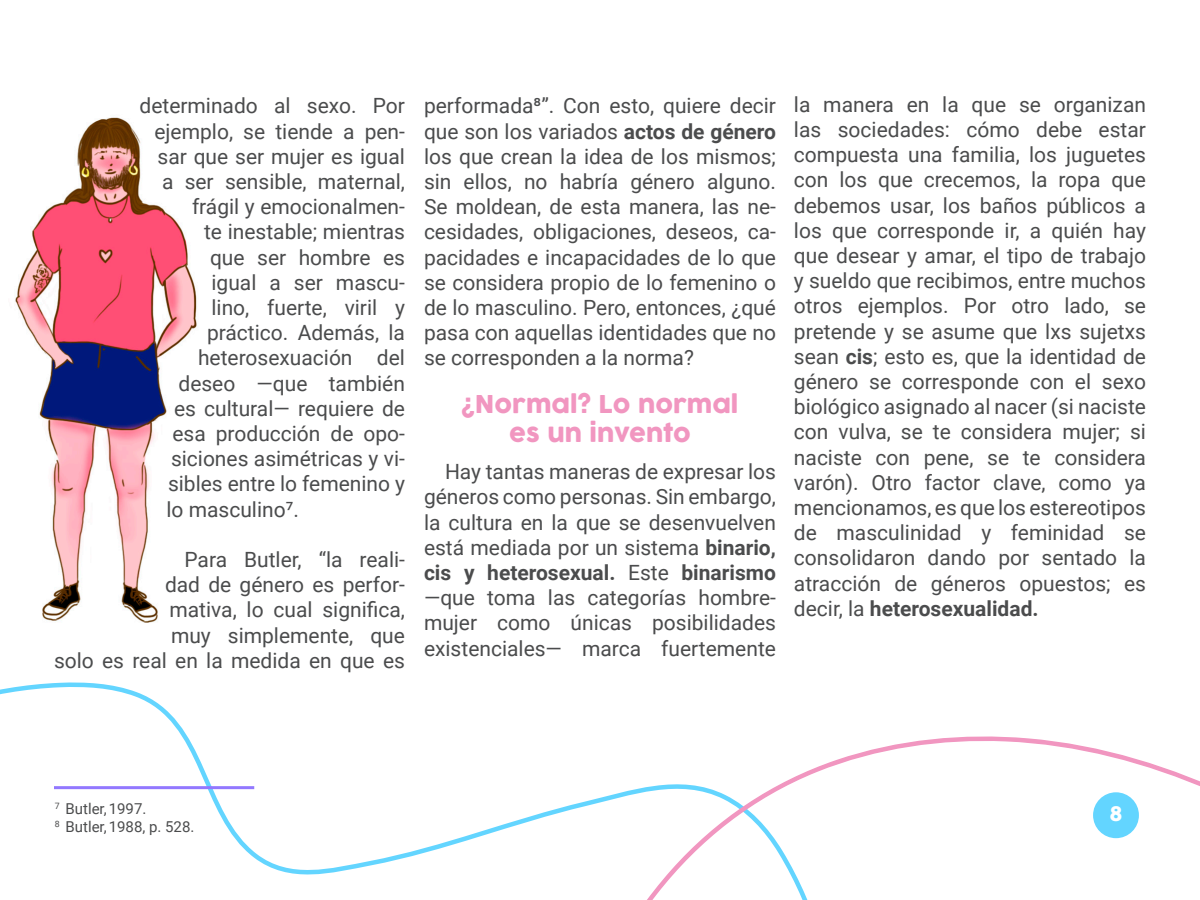
<style>
.page{position:relative;width:1200px;height:900px;background:#fff}
.page>*{position:absolute;margin:0;border:0;box-sizing:border-box;transform-origin:0 0}
.t1{font:24px "Cocogoose";color:#f196c0}
.t2{font:21px/25.2px "Roboto";color:#4b4c4d;text-align:justify}
.t3{font:21px "Chunk Five";color:#fff}
.t4{font:15px "Roboto";color:#4b4c4d}
.s1{font-weight:700}
</style>
<div class="page">
<img style="left:15px;top:117px;width:182px;height:506px">
<svg style="left:0;top:682px;width:556px;height:193px"></svg>
<hr style="left:54px;top:786px;width:200px;height:3px;background:#9278ff">
<svg style="left:556px;top:736px;width:644px;height:164px"></svg>
<p class="t2" style="left:140px;top:92px;width:267px">determinado al sexo. Por</p>
<p class="t2" style="left:154px;top:118px;width:252px">ejemplo, se tiende a pen-</p>
<p class="t2" style="left:158px;top:143px;width:249px">sar que ser mujer es igual</p>
<p class="t2" style="left:162px;top:168px;width:245px">a ser sensible, maternal,</p>
<p class="t2" style="left:192px;top:193px;width:215px">frágil y emocionalmen-</p>
<p class="t2" style="left:204px;top:218px;width:203px">te inestable; mientras</p>
<p class="t2" style="left:210px;top:244px;width:197px">que ser hombre es</p>
<p class="t2" style="left:212px;top:269px;width:195px">igual a ser mascu-</p>
<p class="t2" style="left:212px;top:294px;width:195px">lino, fuerte, viril y</p>
<p class="t2" style="left:207px;top:319px;width:199px">práctico. Además, la</p>
<p class="t2" style="left:198px;top:344px;width:209px">heterosexuación del</p>
<p class="t2" style="left:178px;top:370px;width:228px">deseo —que también</p>
<p class="t2" style="left:174px;top:395px;width:233px">es cultural— requiere de</p>
<p class="t2" style="left:172px;top:420px;width:234px">esa producción de opo-</p>
<p class="t2" style="left:171px;top:445px;width:236px">siciones asimétricas y vi-</p>
<p class="t2" style="left:168px;top:470px;width:238px">sibles entre lo femenino y</p>
<p class="t2" style="left:166px;top:496px;width:134px">lo masculino7.</p>
<p class="t2" style="left:54px;top:546px;width:353px;text-align:right">Para Butler, “la reali-<br>dad de género es perfor-<br>mativa, lo cual significa,<br>muy simplemente, que<br>solo es real en la medida en que es</p>
<p class="t2" style="left:424px;top:92px;width:354px">performada8”. Con esto, quiere decir que son los variados <span class="s1">actos de género </span>los que crean la idea de los mismos; sin ellos, no habría género alguno.<br>Se moldean, de esta manera, las ne&shy;cesidades, obligaciones, deseos, ca&shy;pacidades e incapacidades de lo que se considera propio de lo femenino o de lo masculino. Pero, entonces, ¿qué pasa con aquellas identidades que no se corresponden a la norma?</p>
<p class="t1" style="left:461px;top:388px;width:278px">¿Normal? Lo normal</p>
<p class="t1" style="left:509px;top:417px;width:183px">es un invento</p>
<p class="t2" style="left:424px;top:458px;width:354px;text-indent:21px">Hay tantas maneras de expresar los géneros como personas. Sin embargo, la cultura en la que se desenvuelven está mediada por un sistema <span class="s1">binario, cis y heterosexual.</span> Este <span class="s1">binarismo </span>—que toma las categorías hombre&shy;mujer como únicas posibilidades existenciales— marca fuertemente</p>
<p class="t2" style="left:794px;top:91px;width:354px">la manera en la que se organizan las sociedades: cómo debe estar compuesta una familia, los juguetes con los que crecemos, la ropa que debemos usar, los baños públicos a los que corresponde ir, a quién hay que desear y amar, el tipo de trabajo y sueldo que recibimos, entre muchos otros ejemplos. Por otro lado, se pretende y se asume que lxs sujetxs sean <span class="s1">cis</span>; esto es, que la identidad de género se corresponde con el sexo biológico asignado al nacer (si naciste con vulva, se te considera mujer; si naciste con pene, se te considera varón). Otro factor clave, como ya mencionamos, es que los estereotipos de masculinidad y feminidad se consolidaron dando por sentado la atracción de géneros opuestos; es decir, la <span class="s1">heterosexualidad.</span></p>
<p class="t4" style="left:55px;top:798px;width:93px"><sup>7</sup> Butler,1997.</p>
<p class="t4" style="left:55px;top:816px;width:141px"><sup>8</sup> Butler,1988, p. 528.</p>
<p class="t3" style="left:1110px;top:801px;width:13px">8</p>
</div>
